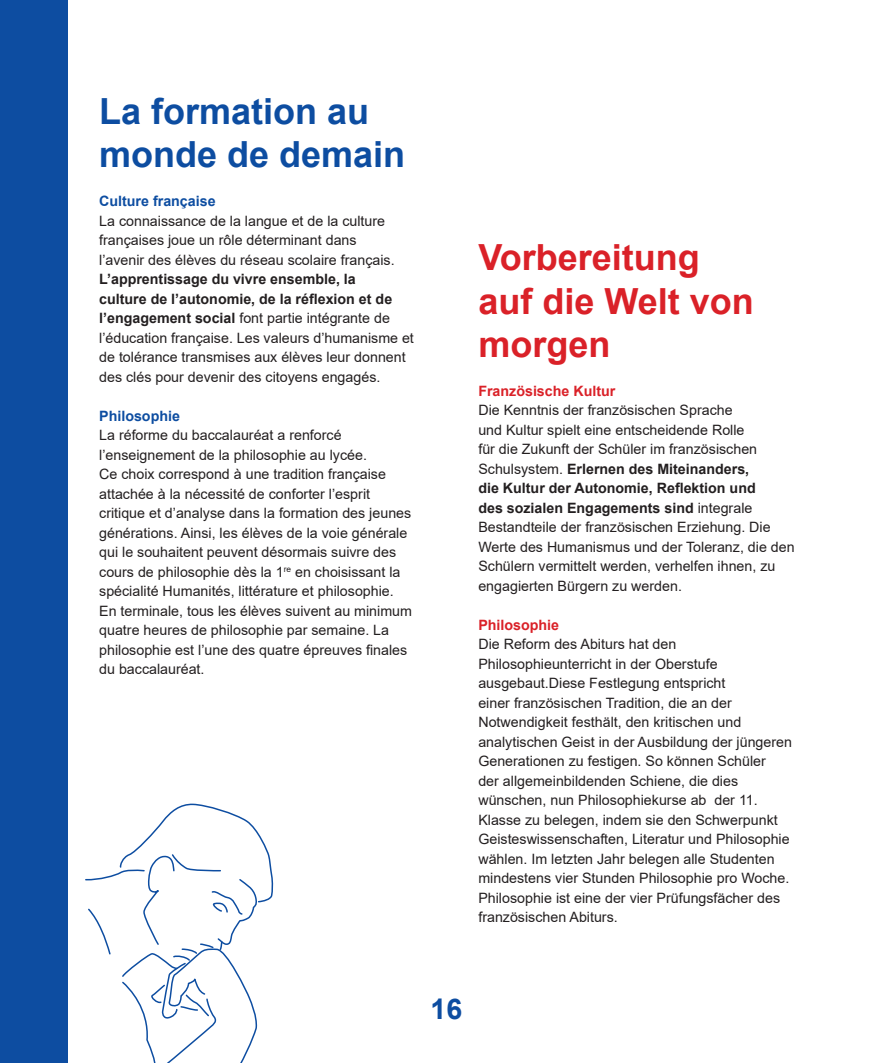
<style>
.page{position:relative;width:893px;height:1063px;background:#fff}
.page>*{position:absolute;margin:0;border:0;box-sizing:border-box;transform-origin:0 0}
.t1{font:700 36px/43.2px "Arial";color:#da2128}
.t2{font:700 36px/43.2px "Arial";color:#0d4da1}
.t3{font:700 28.5px "Arial";color:#0d4da1}
.t4{font:14.25px/19.5px "Arial";color:#231f20}
.t5{font:700 14.25px "Arial";color:#da2128}
.t6{font:700 14.25px "Arial";color:#0d4da1}
.s1{font-weight:700}
</style>
<div class="page">
<div style="left:0;top:0;width:67px;height:1063px;background:#0d4da1"></div>
<svg style="left:85px;top:804px;width:188px;height:259px"></svg>
<p class="t2" style="left:99px;top:90px;width:308px">La formation au monde de demain</p>
<p class="t6" style="left:99px;top:191px;width:118px">Culture française</p>
<p class="t4" style="left:99px;top:211px;width:316px">La connaissance de la langue et de la culture françaises joue un rôle déterminant dans<br>l’avenir des élèves du réseau scolaire français.<br><span class="s1">L’apprentissage du vivre ensemble, la<br>culture de l’autonomie, de la réflexion et de l’engagement social</span> font partie intégrante de l’éducation française. Les valeurs d’humanisme et de tolérance transmises aux élèves leur donnent des clés pour devenir des citoyens engagés.</p>
<p class="t6" style="left:99px;top:406px;width:82px">Philosophie</p>
<p class="t4" style="left:99px;top:425px;width:314px">La réforme du baccalauréat a renforcé l’enseignement de la philosophie au lycée.<br>Ce choix correspond à une tradition française attachée à la nécessité de conforter l’esprit critique et d’analyse dans la formation des jeunes générations. Ainsi, les élèves de la voie générale qui le souhaitent peuvent désormais suivre des cours de philosophie dès la 1<sup>re</sup> en choisissant la spécialité Humanités, littérature et philosophie.<br>En terminale, tous les élèves suivent au minimum quatre heures de philosophie par semaine. La philosophie est l’une des quatre épreuves finales du baccalauréat.</p>
<p class="t1" style="left:478px;top:236px;width:277px">Vorbereitung auf die Welt von morgen</p>
<p class="t5" style="left:478px;top:381px;width:138px">Französische Kultur</p>
<p class="t4" style="left:478px;top:400px;width:318px">Die Kenntnis der französischen Sprache<br>und Kultur spielt eine entscheidende Rolle<br>für die Zukunft der Schüler im französischen Schulsystem. <span class="s1">Erlernen des Miteinanders,<br>die Kultur der Autonomie, Reflektion und<br>des sozialen Engagements sind</span> integrale Bestandteile der französischen Erziehung. Die Werte des Humanismus und der Toleranz, die den Schülern vermittelt werden, verhelfen ihnen, zu engagierten Bürgern zu werden.</p>
<p class="t5" style="left:478px;top:615px;width:82px">Philosophie</p>
<p class="t4" style="left:478px;top:634px;width:315px">Die Reform des Abiturs hat den Philosophieunterricht in der Oberstufe ausgebaut.Diese Festlegung entspricht<br>einer französischen Tradition, die an der Notwendigkeit festhält, den kritischen und analytischen Geist in der Ausbildung der jüngeren Generationen zu festigen. So können Schüler<br>der allgemeinbildenden Schiene, die dies wünschen, nun Philosophiekurse ab der 11.<br>Klasse zu belegen, indem sie den Schwerpunkt Geisteswissenschaften, Literatur und Philosophie wählen. Im letzten Jahr belegen alle Studenten mindestens vier Stunden Philosophie pro Woche.<br>Philosophie ist eine der vier Prüfungsfächer des französischen Abiturs.</p>
<h2 class="t3" style="left:431px;top:989px;width:33px">16</h2>
</div>
